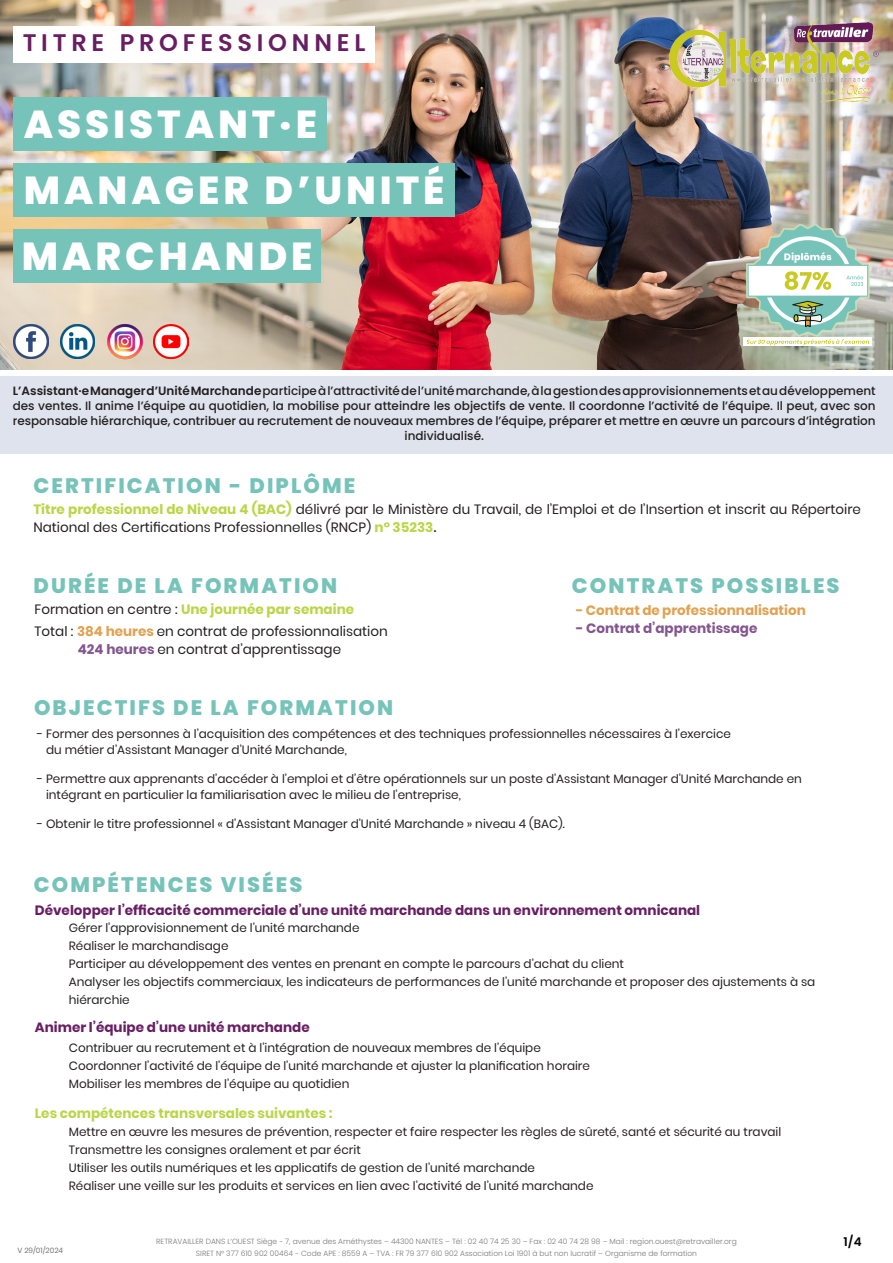
<style>
.page{position:relative;width:893px;height:1263px;background:#fff}
.page>*{position:absolute;margin:0;border:0;box-sizing:border-box;transform-origin:0 0}
.t1{font:800 39px "Poppins";letter-spacing:.1em;color:#fff}
.t2{font:600 24px "Poppins";letter-spacing:.2em;color:#681e63}
.t3{font:800 21px "Poppins";letter-spacing:.1em;color:#75c3b9}
.t4{font:13.5px/18px "Poppins";color:#231f20}
.t5{font:700 13.5px "Poppins";color:#681e63}
.t6{font:700 13.5px "Poppins";color:#bad646}
.t7{font:700 13.5px "Poppins";color:#e1a251}
.t8{font:700 13.5px "Poppins";color:#84558f}
.t9{font:12px/16.5px "Poppins";color:#231f20}
.t10{font:500 12px/15px "Poppins";color:#231f20;text-align:center}
.t11{font:600 12px "Poppins";color:#000}
.t12{font:300 7.5px "Poppins";color:#787878}
.t13{font:7.5px "Poppins";color:#787878}
.s1{font-weight:600}
.s2{font-weight:700;color:#bad646}
.s3{font-weight:500}
.s4{font-weight:700;color:#e1a251}
.s5{font-weight:700;color:#82558e}
</style>
<div class="page">
<img style="left:0;top:0;width:893px;height:370px">
<div style="left:14px;top:26px;width:361px;height:37px;background:#fff"></div>
<img style="left:670px;top:18px;width:209px;height:84px">
<div style="left:0;top:376px;width:893px;height:78px;background:#dfe3ed"></div>
<div style="left:14px;top:97px;width:313px;height:54px;background:#75c3b9"></div>
<div style="left:14px;top:163px;width:441px;height:54px;background:#75c3b9"></div>
<div style="left:14px;top:229px;width:307px;height:54px;background:#75c3b9"></div>
<img style="left:14px;top:325px;width:34px;height:34px">
<img style="left:60px;top:325px;width:35px;height:34px">
<img style="left:105px;top:324px;width:40px;height:36px">
<img style="left:154px;top:325px;width:34px;height:34px">
<img style="left:738px;top:224px;width:140px;height:122px">
<p class="t2" style="left:23px;top:29px;width:344px">TITRE PROFESSIONNEL</p>
<p class="t1" style="left:24px;top:102px;width:295px">ASSISTANT·E</p>
<p class="t1" style="left:24px;top:168px;width:422px">MANAGER D’UNITÉ</p>
<p class="t1" style="left:22px;top:233px;width:292px">MARCHANDE</p>
<p class="t10" style="left:13px;top:384px;width:864px"><span class="s1">L’Assistant·e Manager d’Unité Marchande</span> participe à l’attractivité de l’unité marchande, à la gestion des approvisionnements et au développement des ventes. Il anime l’équipe au quotidien, la mobilise pour atteindre les objectifs de vente. Il coordonne l’activité de l’équipe. Il peut, avec son responsable hiérarchique, contribuer au recrutement de nouveaux membres de l’équipe, préparer et mettre en œuvre un parcours d’intégration individualisé.</p>
<p class="t3" style="left:33px;top:473px;width:323px">CERTIFICATION - DIPLÔME</p>
<p class="t4" style="left:33px;top:501px;width:829px"><span class="s2">Titre professionnel de Niveau 4 (BAC)</span> délivré par le Ministère du Travail, de l’Emploi et de l’Insertion et inscrit au Répertoire<br>National des Certifications Professionnelles (RNCP) <span class="s2">n° 35233</span><span class="s3">.</span></p>
<p class="t3" style="left:33px;top:573px;width:305px">DURÉE DE LA FORMATION</p>
<p class="t4" style="left:35px;top:598px;width:355px;line-height:22.5px">Formation en centre : <span class="s2">Une journée par semaine<br></span>Total : <span class="s4">384 heures</span> en contrat de professionnalisation</p>
<p class="t4" style="left:78px;top:641px;width:265px"><span class="s5">424 heures</span> en contrat d’apprentissage</p>
<p class="t3" style="left:572px;top:573px;width:269px">CONTRATS POSSIBLES</p>
<p class="t7" style="left:576px;top:602px;width:231px">- Contrat de professionnalisation</p>
<p class="t8" style="left:576px;top:620px;width:183px">- Contrat d’apprentissage</p>
<p class="t3" style="left:34px;top:696px;width:361px">OBJECTIFS DE LA FORMATION</p>
<p class="t9" style="left:37px;top:725px;width:695px">- Former des personnes à l’acquisition des compétences et des techniques professionnelles nécessaires à l’exercice</p>
<p class="t9" style="left:46px;top:742px;width:302px">du métier d’Assistant Manager d’Unité Marchande,</p>
<p class="t9" style="left:46px;top:770px;width:757px;text-indent:-9px">- Permettre aux apprenants d’accéder à l’emploi et d’être opérationnels sur un poste d’Assistant Manager d’Unité Marchande en intégrant en particulier la familiarisation avec le milieu de l’entreprise,</p>
<p class="t9" style="left:37px;top:815px;width:529px">- Obtenir le titre professionnel « d’Assistant Manager d’Unité Marchande » niveau 4 (BAC).</p>
<p class="t3" style="left:34px;top:873px;width:270px">COMPÉTENCES VISÉES</p>
<p class="t5" style="left:35px;top:903px;width:667px">Développer l’efficacité commerciale d’une unité marchande dans un environnement omnicanal</p>
<p class="t9" style="left:69px;top:919px;width:292px">Gérer l’approvisionnement de l’unité marchande</p>
<p class="t9" style="left:69px;top:937px;width:161px">Réaliser le marchandisage</p>
<p class="t9" style="left:69px;top:955px;width:557px">Participer au développement des ventes en prenant en compte le parcours d’achat du client</p>
<p class="t9" style="left:69px;top:972px;width:748px;line-height:18px">Analyser les objectifs commerciaux, les indicateurs de performances de l’unité marchande et proposer des ajustements à sa hiérarchie</p>
<p class="t5" style="left:35px;top:1020px;width:276px">Animer l’équipe d’une unité marchande</p>
<p class="t9" style="left:69px;top:1039px;width:473px">Contribuer au recrutement et à l’intégration de nouveaux membres de l’équipe</p>
<p class="t9" style="left:69px;top:1057px;width:523px">Coordonner l’activité de l’équipe de l’unité marchande et ajuster la planification horaire</p>
<p class="t9" style="left:69px;top:1075px;width:282px">Mobiliser les membres de l’équipe au quotidien</p>
<p class="t6" style="left:35px;top:1105px;width:299px">Les compétences transversales suivantes :</p>
<p class="t9" style="left:69px;top:1123px;width:714px">Mettre en œuvre les mesures de prévention, respecter et faire respecter les règles de sûreté, santé et sécurité au travail</p>
<p class="t9" style="left:69px;top:1141px;width:293px">Transmettre les consignes oralement et par écrit</p>
<p class="t9" style="left:69px;top:1159px;width:468px">Utiliser les outils numériques et les applicatifs de gestion de l’unité marchande</p>
<p class="t9" style="left:69px;top:1177px;width:526px">Réaliser une veille sur les produits et services en lien avec l’activité de l’unité marchande</p>
<p class="t13" style="left:17px;top:1246px;width:47px">V 29/01/2024</p>
<p class="t12" style="left:156px;top:1237px;width:582px">RETRAVAILLER DANS L’OUEST Siège - 7, avenue des Améthystes – 44300 NANTES – Tél : 02 40 74 25 30 – Fax : 02 40 74 28 98 – Mail : region.ouest@retravailler.org</p>
<p class="t12" style="left:196px;top:1249px;width:502px">SIRET N° 377 610 902 00464 - Code APE : 8559 A – TVA : FR 79 377 610 902 Association Loi 1901 à but non lucratif – Organisme de formation</p>
<p class="t11" style="left:843px;top:1235px;width:20px">1/4</p>
</div>
